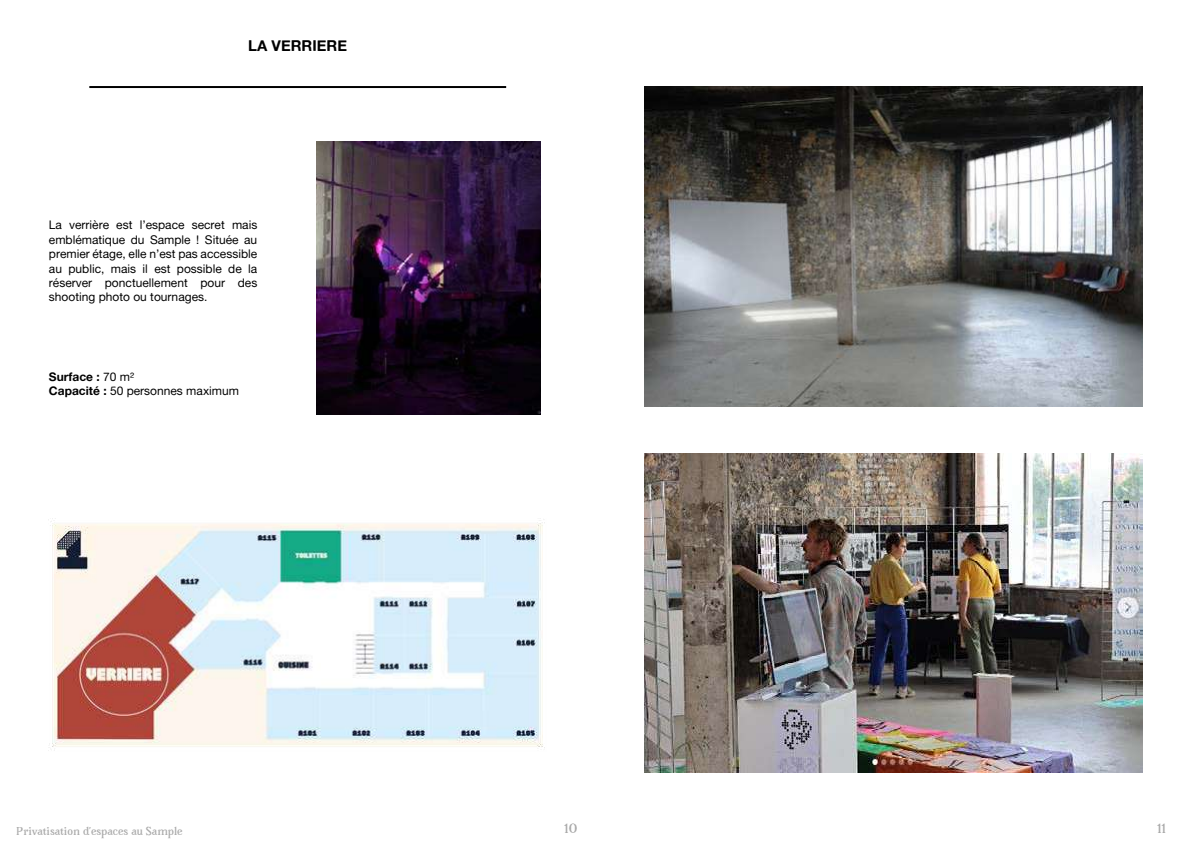
<style>
.page{position:relative;width:1191px;height:842px;background:#fff}
.page>*{position:absolute;margin:0;border:0;box-sizing:border-box;transform-origin:0 0}
.t1{font:15px "Alte Haas Grotesk Bold";color:#000}
.t2{font:12px/14.4px "Alte Haas Grotesk";color:#000;text-align:justify}
.t3{font:12px "Alte Haas Grotesk Bold";color:#000}
.t4{font:700 12px "Avara";color:#a9a9a9}
.t5{font:700 10px "Avara";color:#aaa}
.s1{font-family:"Alte Haas Grotesk"}
.s2{font-family:"Alte Haas Grotesk Bold"}
</style>
<div class="page">
<hr style="left:89px;top:86px;width:417px;height:2px;background:#000">
<img style="left:49px;top:519px;width:496px;height:232px">
<img style="left:316px;top:142px;width:224px;height:273px">
<img style="left:644px;top:86px;width:498px;height:320px">
<img style="left:644px;top:454px;width:498px;height:318px">
<p class="t1" style="left:248px;top:36px;width:100px">LA VERRIERE</p>
<p class="t2" style="left:49px;top:218px;width:210px">La verrière est l’espace secret mais emblématique du Sample ! Située au premier étage, elle n’est pas accessible au public, mais il est possible de la réserver ponctuellement pour des shooting photo ou tournages.</p>
<p class="t3" style="left:49px;top:369px;width:87px">Surface : <span class="s1">70 m²</span></p>
<p class="t2" style="left:49px;top:384px;width:192px"><span class="s2">Capacité :</span> 50 personnes maximum</p>
<p class="t5" style="left:16px;top:823px;width:168px">Privatisation d’espaces au Sample</p>
<p class="t4" style="left:564px;top:819px;width:14px">10</p>
<p class="t4" style="left:1157px;top:819px;width:10px">11</p>
</div>
